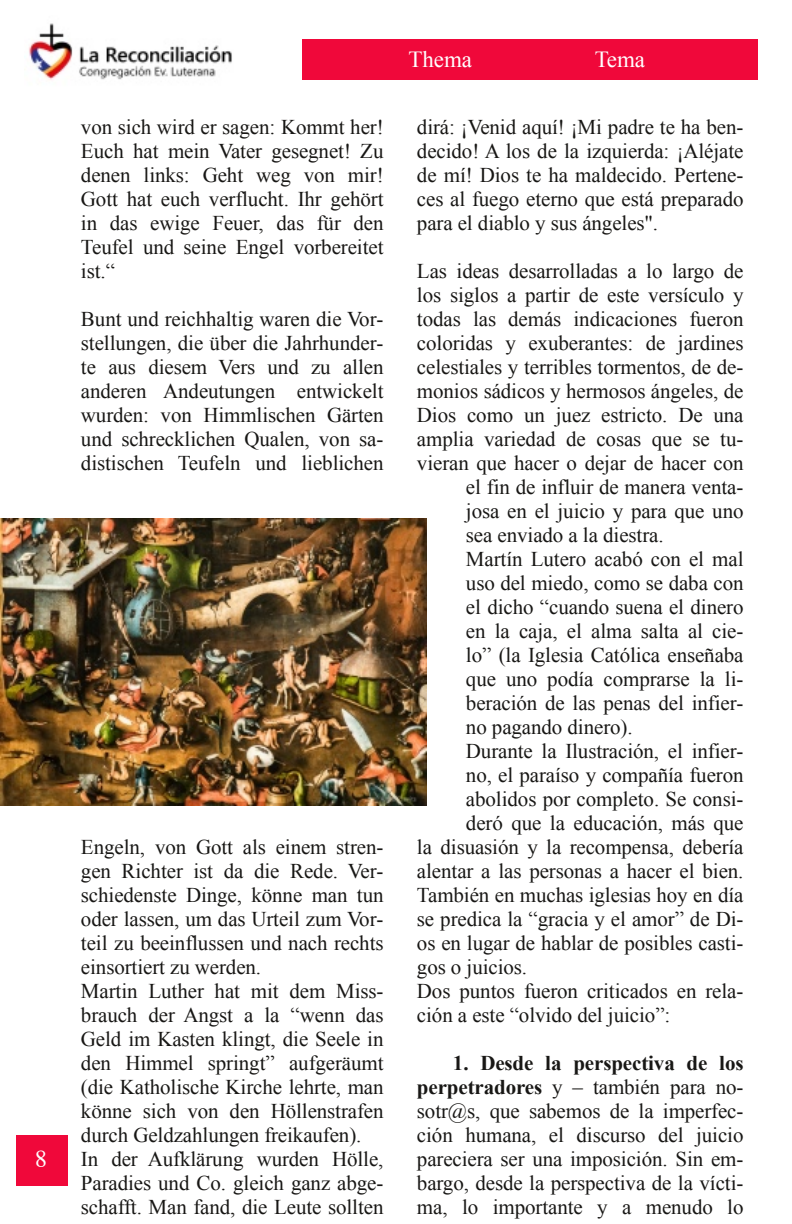
<style>
.page{position:relative;width:792px;height:1224px;background:#fff}
.page>*{position:absolute;margin:0;border:0;box-sizing:border-box;transform-origin:0 0}
.t1{font:24px "Times";color:#fff}
.t2{font:23px "Times New Roman";letter-spacing:-.005em;color:#fff}
.t3{font:21px/24px "Times New Roman";letter-spacing:-.005em;color:#181715;text-align:justify}
.s1{font-weight:700}
</style>
<div class="page">
<div style="left:302px;top:39px;width:456px;height:40px;background:#f0083a"></div>
<img style="left:29px;top:23px;width:203px;height:57px">
<div style="left:16px;top:1135px;width:51px;height:50px;background:#f0083a"></div>
<img style="left:0;top:519px;width:426px;height:286px">
<p class="t1" style="left:35px;top:1149px;width:13px">8</p>
<p class="t3" style="left:81px;top:115px;width:304px">von sich wird er sagen: Kommt her!<br>Euch hat mein Vater gesegnet! Zu denen links: Geht weg von mir!<br>Gott hat euch verflucht. Ihr gehört in das ewige Feuer, das für den Teufel und seine Engel vorbereitet ist.“</p>
<p class="t3" style="left:81px;top:307px;width:304px">Bunt und reichhaltig waren die Vor&shy;stellungen, die über die Jahrhunder&shy;te aus diesem Vers und zu allen anderen Andeutungen entwickelt wurden: von Himmlischen Gärten und schrecklichen Qualen, von sa&shy;distischen Teufeln und lieblichen</p>
<p class="t3" style="left:81px;top:835px;width:304px;text-align:left">Engeln, von Gott als einem stren&shy;gen Richter ist da die Rede. Ver&shy;schiedenste Dinge, könne man tun oder lassen, um das Urteil zum Vor&shy;teil zu beeinflussen und nach rechts einsortiert zu werden.<br>Martin Luther hat mit dem Miss&shy;brauch der Angst a la “wenn das<br>Geld im Kasten klingt, die Seele in den Himmel springt” aufgeräumt (die Katholische Kirche lehrte, man könne sich von den Höllenstrafen durch Geldzahlungen freikaufen).<br>In der Aufklärung wurden Hölle,<br>Paradies und Co. gleich ganz abge&shy;schafft. Man fand, die Leute sollten</p>
<p class="t2" style="left:409px;top:47px;width:65px">Thema</p>
<p class="t2" style="left:595px;top:47px;width:52px">Tema</p>
<p class="t3" style="left:417px;top:115px;width:328px">dirá: ¡Venid aquí! ¡Mi padre te ha ben&shy;decido! A los de la izquierda: ¡Aléjate de mí! Dios te ha maldecido. Pertene&shy;ces al fuego eterno que está preparado para el diablo y sus ángeles".</p>
<p class="t3" style="left:417px;top:259px;width:328px">Las ideas desarrolladas a lo largo de</p>
<p class="t3" style="left:417px;top:283px;width:328px">los siglos a partir de este versículo y</p>
<p class="t3" style="left:417px;top:307px;width:328px">todas las demás indicaciones fueron</p>
<p class="t3" style="left:417px;top:331px;width:328px">coloridas y exuberantes: de jardines</p>
<p class="t3" style="left:417px;top:355px;width:328px">celestiales y terribles tormentos, de de-</p>
<p class="t3" style="left:417px;top:379px;width:328px">monios sádicos y hermosos ángeles, de</p>
<p class="t3" style="left:417px;top:403px;width:328px">Dios como un juez estricto. De una</p>
<p class="t3" style="left:417px;top:427px;width:328px">amplia variedad de cosas que se tu-</p>
<p class="t3" style="left:417px;top:451px;width:328px">vieran que hacer o dejar de hacer con</p>
<p class="t3" style="left:466px;top:475px;width:279px">el fin de influir de manera venta-</p>
<p class="t3" style="left:466px;top:499px;width:279px">josa en el juicio y para que uno</p>
<p class="t3" style="left:466px;top:523px;width:199px">sea enviado a la diestra.</p>
<p class="t3" style="left:466px;top:547px;width:279px">Martín Lutero acabó con el mal</p>
<p class="t3" style="left:466px;top:571px;width:279px">uso del miedo, como se daba con</p>
<p class="t3" style="left:466px;top:595px;width:279px">el dicho “cuando suena el dinero</p>
<p class="t3" style="left:466px;top:619px;width:279px">en la caja, el alma salta al cie-</p>
<p class="t3" style="left:466px;top:643px;width:279px">lo” (la Iglesia Católica enseñaba</p>
<p class="t3" style="left:466px;top:667px;width:279px">que uno podía comprarse la li-</p>
<p class="t3" style="left:466px;top:691px;width:279px">beración de las penas del infier-</p>
<p class="t3" style="left:466px;top:715px;width:168px">no pagando dinero).</p>
<p class="t3" style="left:466px;top:739px;width:279px">Durante la Ilustración, el infier-</p>
<p class="t3" style="left:466px;top:763px;width:279px">no, el paraíso y compañía fueron</p>
<p class="t3" style="left:466px;top:787px;width:279px">abolidos por completo. Se consi-</p>
<p class="t3" style="left:466px;top:811px;width:279px">deró que la educación, más que</p>
<p class="t3" style="left:417px;top:835px;width:328px">la disuasión y la recompensa, debería</p>
<p class="t3" style="left:417px;top:859px;width:328px">alentar a las personas a hacer el bien.</p>
<p class="t3" style="left:417px;top:883px;width:328px">También en muchas iglesias hoy en día</p>
<p class="t3" style="left:417px;top:907px;width:328px">se predica la “gracia y el amor” de Di-</p>
<p class="t3" style="left:417px;top:931px;width:328px">os en lugar de hablar de posibles casti-</p>
<p class="t3" style="left:417px;top:955px;width:112px">gos o juicios.</p>
<p class="t3" style="left:417px;top:979px;width:328px">Dos puntos fueron criticados en rela-</p>
<p class="t3" style="left:417px;top:1003px;width:255px">ción a este “olvido del juicio”:</p>
<p class="t3" style="left:417px;top:1051px;width:328px;text-indent:36px"><span class="s1">1. Desde la perspectiva de los perpetradores</span> y – también para no&shy;sotr@s, que sabemos de la imperfec&shy;ción humana, el discurso del juicio pareciera ser una imposición. Sin em&shy;bargo, desde la perspectiva de la vícti&shy;ma, lo importante y a menudo lo</p>
</div>
